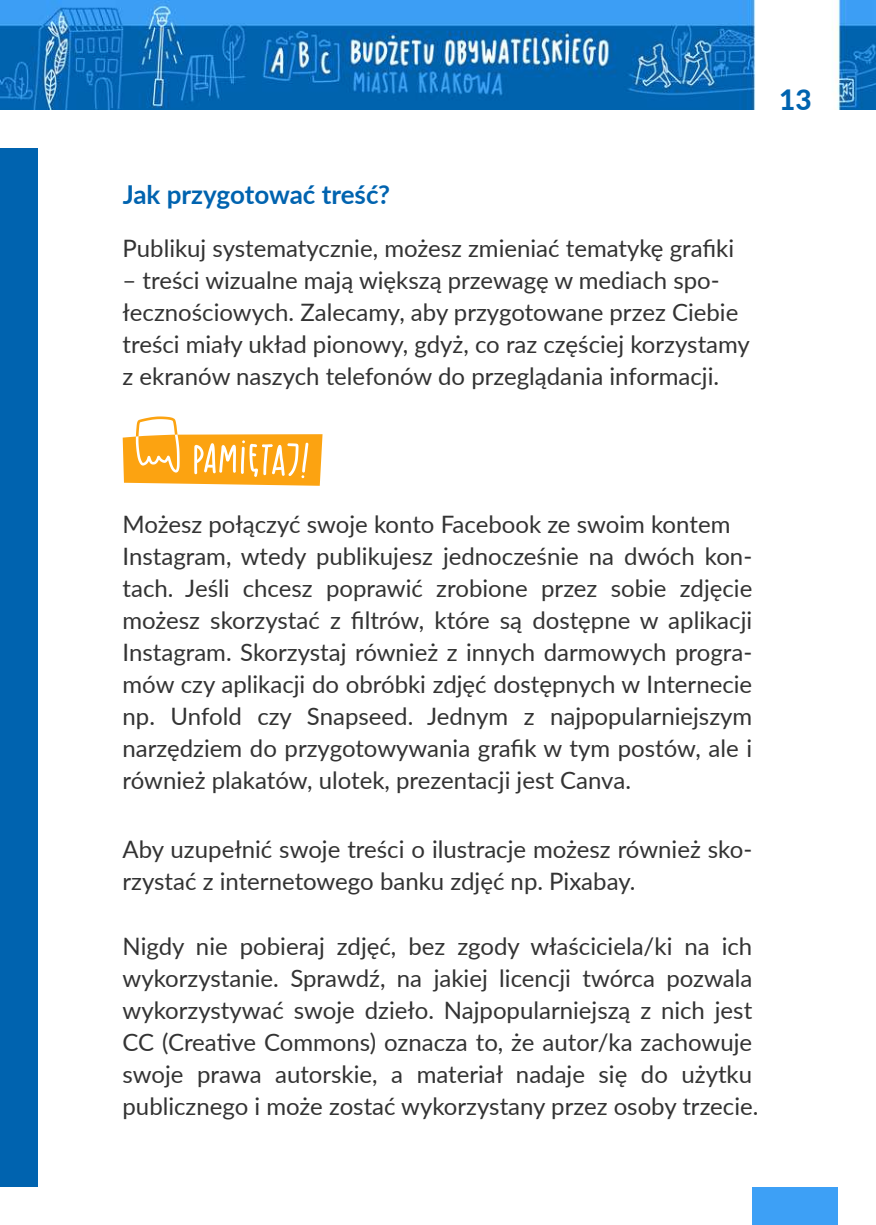
<style>
.page{position:relative;width:876px;height:1225px;background:#fff}
.page>*{position:absolute;margin:0;border:0;box-sizing:border-box;transform-origin:0 0}
.t1{font:800 28px "Lato";color:#0063af}
.t2{font:700 26px "Lato";color:#0063af}
.t3{font:24px/32px "Lato";color:#333}
</style>
<div class="page">
<svg style="left:123px;top:416px;width:200px;height:70px"></svg>
<div style="left:753px;top:1187px;width:85px;height:38px;background:#3da0f6"></div>
<div style="left:0;top:148px;width:38px;height:1039px;background:#0063af"></div>
<img style="left:1px;top:0;width:875px;height:110px">
<p class="t2" style="left:123px;top:175px;width:269px">Jak przygotować treść?</p>
<p class="t3" style="left:123px;top:232px;width:613px">Publikuj systematycznie, możesz zmieniać tematykę grafiki</p>
<p class="t3" style="left:123px;top:264px;width:629px">– treści wizualne mają większą przewagę w mediach spo&shy;łecznościowych. Zalecamy, aby przygotowane przez Ciebie treści miały układ pionowy, gdyż, co raz częściej korzystamy z ekranów naszych telefonów do przeglądania informacji.</p>
<p class="t1" style="left:779px;top:79px;width:34px">13</p>
<p class="t3" style="left:123px;top:507px;width:631px">Możesz połączyć swoje konto Facebook ze swoim kontem Instagram, wtedy publikujesz jednocześnie na dwóch kon&shy;tach. Jeśli chcesz poprawić zrobione przez sobie zdjęcie możesz skorzystać z filtrów, które są dostępne w aplikacji Instagram. Skorzystaj również z innych darmowych progra&shy;mów czy aplikacji do obróbki zdjęć dostępnych w Internecie np. Unfold czy Snapseed. Jednym z najpopularniejszym narzędziem do przygotowywania grafik w tym postów, ale i również plakatów, ulotek, prezentacji jest Canva.</p>
<p class="t3" style="left:123px;top:832px;width:631px">Aby uzupełnić swoje treści o ilustracje możesz również sko&shy;rzystać z internetowego banku zdjęć np. Pixabay.</p>
<p class="t3" style="left:123px;top:929px;width:637px">Nigdy nie pobieraj zdjęć, bez zgody właściciela/ki na ich wykorzystanie. Sprawdź, na jakiej licencji twórca pozwala wykorzystywać swoje dzieło. Najpopularniejszą z nich jest CC (Creative Commons) oznacza to, że autor/ka zachowuje swoje prawa autorskie, a materiał nadaje się do użytku publicznego i może zostać wykorzystany przez osoby trzecie.</p>
</div>
